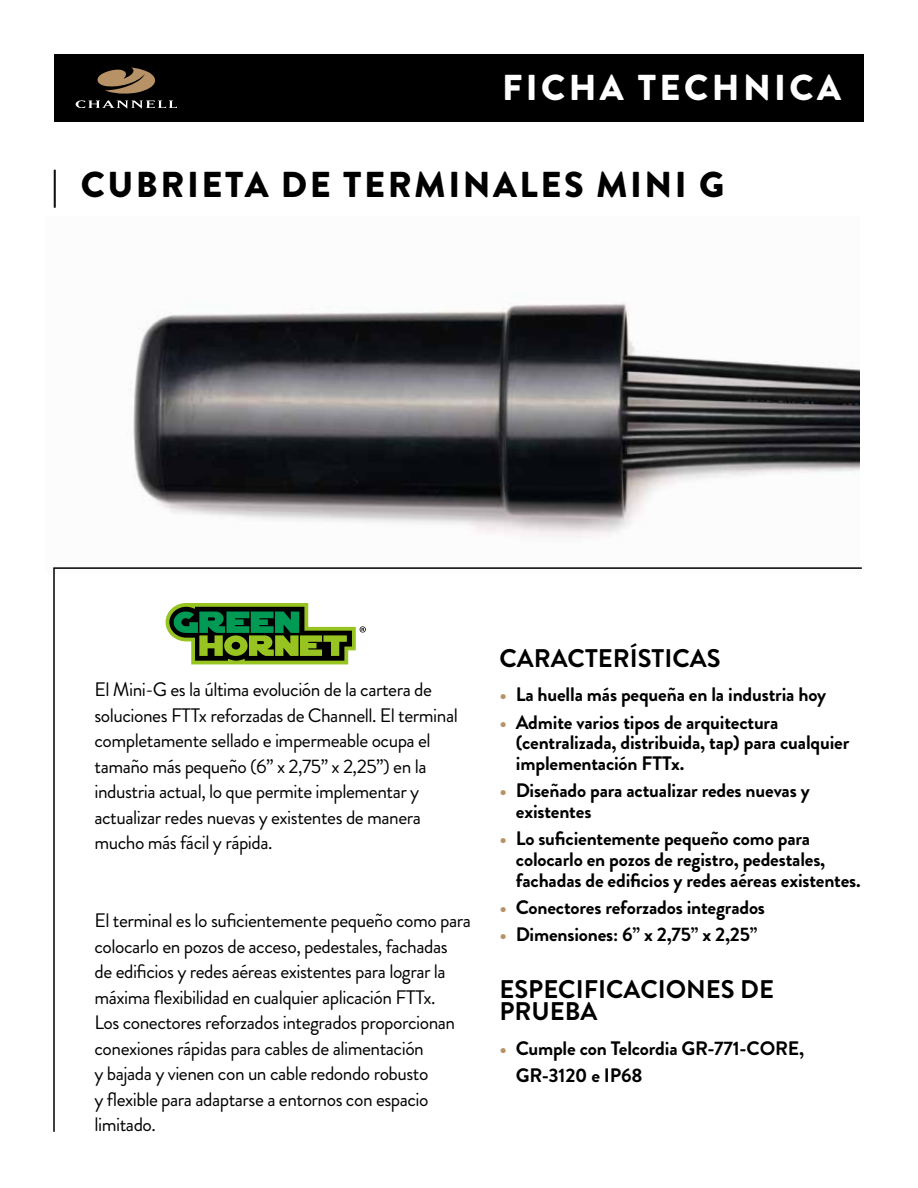
<style>
.page{position:relative;width:918px;height:1188px;background:#fff}
.page>*{position:absolute;margin:0;border:0;box-sizing:border-box;transform-origin:0 0}
.t1{font:900 36px "Brandon Grotesque";letter-spacing:.07em;color:#000}
.t2{font:900 36px "Brandon Grotesque";letter-spacing:.095em;color:#fff}
.t3{font:700 25.5px/22.5px "Brandon Grotesque";color:#000}
.t4{font:19.5px/25.5px "Brandon Grotesque";letter-spacing:-.025em;color:#000}
.t5{font:700 19.5px/20.7px "Brandon Grotesque";letter-spacing:-.01em;color:#000}
.s1{color:#b89267}
</style>
<div class="page">
<img style="left:133px;top:302px;width:727px;height:236px">
<div style="left:54px;top:54px;width:810px;height:68px;background:#000"></div>
<svg style="left:75px;top:67px;width:102px;height:42px"></svg>
<svg style="left:53px;top:567px;width:809px;height:565px"></svg>
<svg style="left:166px;top:603px;width:200px;height:61px"></svg>
<h1 class="t2" style="left:502px;top:62px;width:340px">FICHA TECHNICA</h1>
<h1 class="t1" style="left:52px;top:159px;width:674px">| CUBRIETA DE TERMINALES MINI G</h1>
<p class="t4" style="left:94px;top:677px;width:365px">El Mini-G es la última evolución de la cartera de soluciones FTTx reforzadas de Channell. El terminal completamente sellado e impermeable ocupa el tamaño más pequeño (6” x 2,75” x 2,25”) en la industria actual, lo que permite implementar y actualizar redes nuevas y existentes de manera mucho más fácil y rápida.</p>
<p class="t4" style="left:94px;top:908px;width:378px">El terminal es lo suficientemente pequeño como para colocarlo en pozos de acceso, pedestales, fachadas<br>de edificios y redes aéreas existentes para lograr la máxima flexibilidad en cualquier aplicación FTTx.<br>Los conectores reforzados integrados proporcionan conexiones rápidas para cables de alimentación<br>y bajada y vienen con un cable redondo robusto<br>y flexible para adaptarse a entornos con espacio limitado.</p>
<h2 class="t3" style="left:500px;top:648px;width:223px">CARACTERÍSTICAS</h2>
<p class="t5" style="left:500px;top:685px;width:328px"><span class="s1">•</span> La huella más pequeña en la industria hoy</p>
<p class="t5" style="left:516px;top:712px;width:335px;text-indent:-16px"><span class="s1">•</span> Admite varios tipos de arquitectura (centralizada, distribuida, tap) para cualquier implementación FTTx.</p>
<p class="t5" style="left:516px;top:781px;width:295px;text-indent:-16px"><span class="s1">•</span> Diseñado para actualizar redes nuevas y existentes</p>
<p class="t5" style="left:516px;top:829px;width:346px;text-indent:-16px"><span class="s1">•</span> Lo suficientemente pequeño como para colocarlo en pozos de registro, pedestales, fachadas de edificios y redes aéreas existentes.</p>
<p class="t5" style="left:500px;top:897px;width:267px"><span class="s1">•</span> Conectores reforzados integrados</p>
<p class="t5" style="left:500px;top:925px;width:260px"><span class="s1">•</span> Dimensiones: 6” x 2,75” x 2,25”</p>
<h2 class="t3" style="left:500px;top:978px;width:276px">ESPECIFICACIONES DE<br>PRUEBA</h2>
<p class="t5" style="left:516px;top:1034px;width:290px;line-height:27.5px;text-indent:-16px"><span class="s1">•</span> Cumple con Telcordia GR-771-CORE,<br>GR-3120 e IP68</p>
</div>
